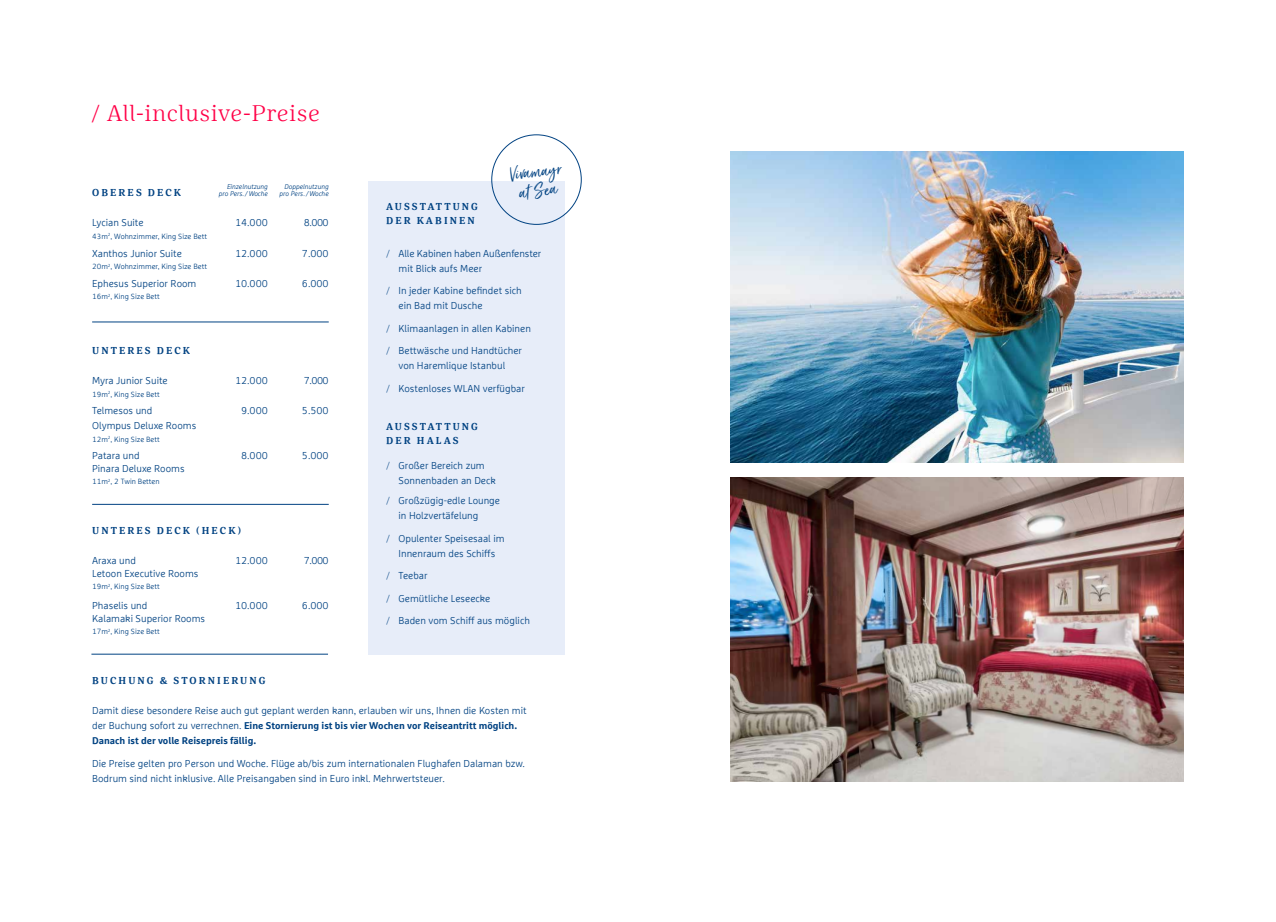
<style>
.page{position:relative;width:1276px;height:922px;background:#fff}
.page>*{position:absolute;margin:0;border:0;box-sizing:border-box;transform-origin:0 0}
.t1{font:300 22.5px "Marselis Serif Pro";letter-spacing:.025em;color:#ff0047}
.t2{font:22.5px/18.8px "Just Lovely";color:#004282;text-align:center}
.t3{font:300 10px/15px "Marselis Pro";color:#004282}
.t4{font:700 10px/13.8px "Marselis Serif Pro";letter-spacing:.21em;color:#004282}
.t5{font:700 9.75px/15px "Marselis Pro";color:#004282}
.t6{font:300 7.5px "Marselis Pro";color:#004282}
.t7{font:italic 300 6.88px/7.5px "Marselis Pro";color:#004282;text-align:right}
.s1{font-family:"Marselis Serif Pro"}
.s2{font-weight:300;font-size:10px}
</style>
<div class="page">
<img style="left:730px;top:477px;width:453px;height:304px">
<img style="left:730px;top:151px;width:453px;height:311px">
<div style="left:368px;top:181px;width:197px;height:473px;background:#e7edf9"></div>
<hr style="left:92px;top:321px;width:237px;height:1px;background:#004282">
<hr style="left:92px;top:504px;width:237px;height:1px;background:#004282">
<hr style="left:91px;top:653px;width:237px;height:1px;background:#004282">
<h1 class="t1" style="left:91px;top:100px;width:230px">/ All-inclusive-Preise</h1>
<p class="t7" style="left:219px;top:183px;width:51px">Einzelnutzung pro Pers. / Woche</p>
<p class="t7" style="left:280px;top:183px;width:51px">Doppelnutzung pro Pers. / Woche</p>
<p class="t4" style="left:92px;top:186px;width:90px">OBERES DECK</p>
<p class="t3" style="left:92px;top:215px;width:53px">Lycian Suite</p>
<p class="t3" style="left:235px;top:215px;width:34px">14.000</p>
<p class="t3" style="left:304px;top:215px;width:26px">8.000</p>
<p class="t6" style="left:92px;top:232px;width:116px">43m<sup>2</sup>, Wohnzimmer, King Size Bett</p>
<p class="t3" style="left:92px;top:245px;width:91px">Xanthos Junior Suite</p>
<p class="t3" style="left:235px;top:245px;width:34px">12.000</p>
<p class="t3" style="left:302px;top:245px;width:28px">7.000</p>
<p class="t6" style="left:92px;top:262px;width:116px">20m<sup>2</sup>, Wohnzimmer, King Size Bett</p>
<p class="t3" style="left:92px;top:275px;width:106px">Ephesus Superior Room</p>
<p class="t3" style="left:235px;top:275px;width:34px">10.000</p>
<p class="t3" style="left:302px;top:275px;width:28px">6.000</p>
<p class="t6" style="left:92px;top:292px;width:69px">16m<sup>2</sup>, King Size Bett</p>
<p class="t4" style="left:92px;top:343px;width:99px">UNTERES DECK</p>
<p class="t3" style="left:92px;top:373px;width:77px">Myra Junior Suite</p>
<p class="t3" style="left:235px;top:373px;width:34px">12.000</p>
<p class="t3" style="left:304px;top:373px;width:26px">7.000</p>
<p class="t6" style="left:92px;top:389px;width:69px">19m<sup>2</sup>, King Size Bett</p>
<p class="t3" style="left:92px;top:403px;width:62px">Telmesos und</p>
<p class="t3" style="left:241px;top:403px;width:28px">9.000</p>
<p class="t3" style="left:302px;top:403px;width:28px">5.500</p>
<p class="t3" style="left:92px;top:418px;width:106px">Olympus Deluxe Rooms</p>
<p class="t6" style="left:92px;top:434px;width:69px">12m<sup>2</sup>, King Size Bett</p>
<p class="t3" style="left:92px;top:448px;width:49px">Patara und</p>
<p class="t3" style="left:241px;top:448px;width:28px">8.000</p>
<p class="t3" style="left:302px;top:448px;width:28px">5.000</p>
<p class="t3" style="left:92px;top:460px;width:94px">Pinara Deluxe Rooms</p>
<p class="t6" style="left:92px;top:477px;width:69px">11m<sup>2</sup>, 2 Twin Betten</p>
<p class="t4" style="left:92px;top:523px;width:150px">UNTERES DECK (HECK)</p>
<p class="t3" style="left:92px;top:553px;width:45px">Araxa und</p>
<p class="t3" style="left:235px;top:553px;width:34px">12.000</p>
<p class="t3" style="left:304px;top:553px;width:26px">7.000</p>
<p class="t3" style="left:92px;top:565px;width:108px">Letoon Executive Rooms</p>
<p class="t6" style="left:92px;top:582px;width:69px">19m<sup>2</sup>, King Size Bett</p>
<p class="t3" style="left:92px;top:598px;width:57px">Phaselis und</p>
<p class="t3" style="left:235px;top:598px;width:34px">10.000</p>
<p class="t3" style="left:302px;top:598px;width:28px">6.000</p>
<p class="t3" style="left:92px;top:610px;width:115px">Kalamaki Superior Rooms</p>
<p class="t6" style="left:92px;top:627px;width:69px">17m<sup>2</sup>, King Size Bett</p>
<h1 class="t2" style="left:509px;top:166px;width:53px;rotate:-7deg">Vivamayr at Sea</h1>
<p class="t4" style="left:386px;top:200px;width:93px">AUSSTATTUNG<br>DER KABINEN</p>
<p class="t3" style="left:398px;top:245px;width:144px;text-indent:-12px"><span class="s1">/</span> Alle Kabinen haben Außenfenster mit Blick aufs Meer</p>
<p class="t3" style="left:398px;top:283px;width:125px;text-indent:-12px"><span class="s1">/</span> In jeder Kabine befindet sich ein Bad mit Dusche</p>
<p class="t3" style="left:386px;top:320px;width:146px"><span class="s1">/</span> Klimaanlagen in allen Kabinen</p>
<p class="t3" style="left:386px;top:343px;width:137px;text-align:center"><span class="s1">/</span> Bettwäsche und Handtücher von Haremlique Istanbul</p>
<p class="t3" style="left:386px;top:380px;width:140px"><span class="s1">/</span> Kostenloses WLAN verfügbar</p>
<p class="t4" style="left:386px;top:419px;width:93px">AUSSTATTUNG<br>DER HALAS</p>
<p class="t3" style="left:398px;top:458px;width:99px;text-indent:-12px"><span class="s1">/</span> Großer Bereich zum<br>Sonnenbaden an Deck</p>
<p class="t3" style="left:398px;top:493px;width:103px;text-indent:-12px"><span class="s1">/</span> Großzügig-edle Lounge in Holzvertäfelung</p>
<p class="t3" style="left:386px;top:530px;width:120px;text-align:center"><span class="s1">/</span> Opulenter Speisesaal im<br>Innenraum des Schiffs</p>
<p class="t3" style="left:386px;top:568px;width:43px"><span class="s1">/</span> Teebar</p>
<p class="t3" style="left:386px;top:590px;width:106px"><span class="s1">/</span> Gemütliche Leseecke</p>
<p class="t3" style="left:386px;top:613px;width:145px"><span class="s1">/</span> Baden vom Schiff aus möglich</p>
<p class="t4" style="left:92px;top:673px;width:175px">BUCHUNG &amp; STORNIERUNG</p>
<p class="t3" style="left:92px;top:703px;width:436px">Damit diese besondere Reise auch gut geplant werden kann, erlauben wir uns, Ihnen die Kosten mit</p>
<p class="t5" style="left:92px;top:718px;width:426px"><span class="s2">der Buchung sofort zu verrechnen.</span> Eine Stornierung ist bis vier Wochen vor Reiseantritt möglich.<br>Danach ist der volle Reisepreis fällig.</p>
<p class="t3" style="left:92px;top:755px;width:434px">Die Preise gelten pro Person und Woche. Flüge ab/bis zum internationalen Flughafen Dalaman bzw.<br>Bodrum sind nicht inklusive. Alle Preisangaben sind in Euro inkl. Mehrwertsteuer.</p>
</div>
